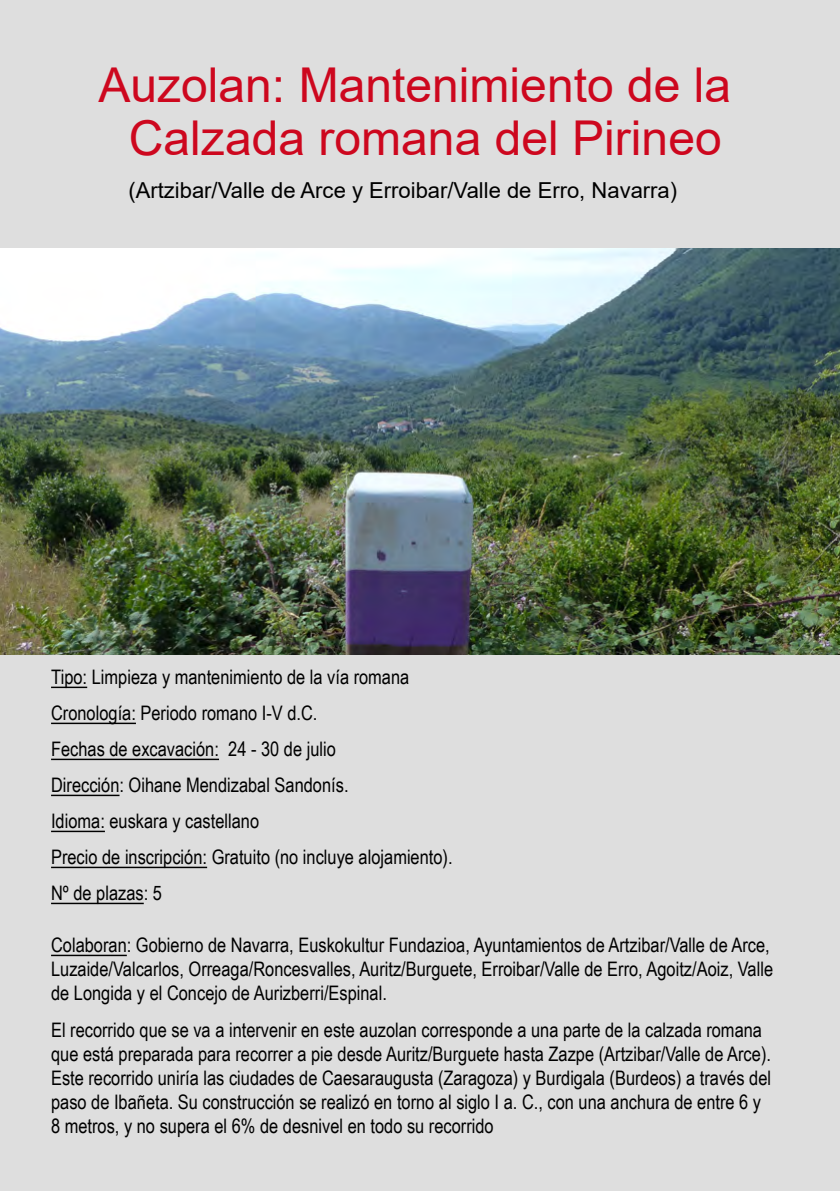
<style>
.page{position:relative;width:840px;height:1191px;background:#fff}
.page>*{position:absolute;margin:0;border:0;box-sizing:border-box;transform-origin:0 0}
.t1{font:48px "Arial";color:#cd071e}
.t2{font:22px "Arial";color:#000}
.t3{font:20px/36px "Arial Narrow";color:#000}
</style>
<div class="page">
<div style="left:0;top:0;width:839px;height:1191px;background:#dedede"></div>
<hr style="left:51px;top:954px;width:76px;height:2px;background:#000">
<hr style="left:51px;top:902px;width:93px;height:2px;background:#000">
<hr style="left:51px;top:866px;width:156px;height:2px;background:#000">
<hr style="left:51px;top:830px;width:54px;height:2px;background:#000">
<hr style="left:51px;top:794px;width:68px;height:2px;background:#000">
<hr style="left:51px;top:758px;width:168px;height:2px;background:#000">
<hr style="left:51px;top:722px;width:85px;height:2px;background:#000">
<hr style="left:51px;top:686px;width:36px;height:2px;background:#000">
<img style="left:0;top:249px;width:839px;height:406px">
<h1 class="t1" style="left:98px;top:52px;width:634px">Auzolan: Mantenimiento de la</h1>
<h1 class="t1" style="left:129px;top:105px;width:594px">Calzada romana del Pirineo</h1>
<p class="t2" style="left:128px;top:175px;width:550px">(Artzibar/Valle de Arce y Erroibar/Valle de Erro, Navarra)</p>
<p class="t3" style="left:51px;top:658px;width:403px">Tipo: Limpieza y mantenimiento de la vía romana Cronología: Periodo romano I-V d.C.<br>Fechas de excavación: 24 - 30 de julio<br>Dirección: Oihane Mendizabal Sandonís.<br>Idioma: euskara y castellano<br>Precio de inscripción: Gratuito (no incluye alojamiento).<br>Nº de plazas: 5</p>
<p class="t3" style="left:51px;top:932px;width:723px;line-height:24px">Colaboran: Gobierno de Navarra, Euskokultur Fundazioa, Ayuntamientos de Artzibar/Valle de Arce,<br>Luzaide/Valcarlos, Orreaga/Roncesvalles, Auritz/Burguete, Erroibar/Valle de Erro, Agoitz/Aoiz, Valle de Longida y el Concejo de Aurizberri/Espinal.</p>
<p class="t3" style="left:51px;top:1017px;width:721px;line-height:24px">El recorrido que se va a intervenir en este auzolan corresponde a una parte de la calzada romana que está preparada para recorrer a pie desde Auritz/Burguete hasta Zazpe (Artzibar/Valle de Arce).<br>Este recorrido uniría las ciudades de Caesaraugusta (Zaragoza) y Burdigala (Burdeos) a través del paso de Ibañeta. Su construcción se realizó en torno al siglo I a. C., con una anchura de entre 6 y 8 metros, y no supera el 6% de desnivel en todo su recorrido</p>
</div>
